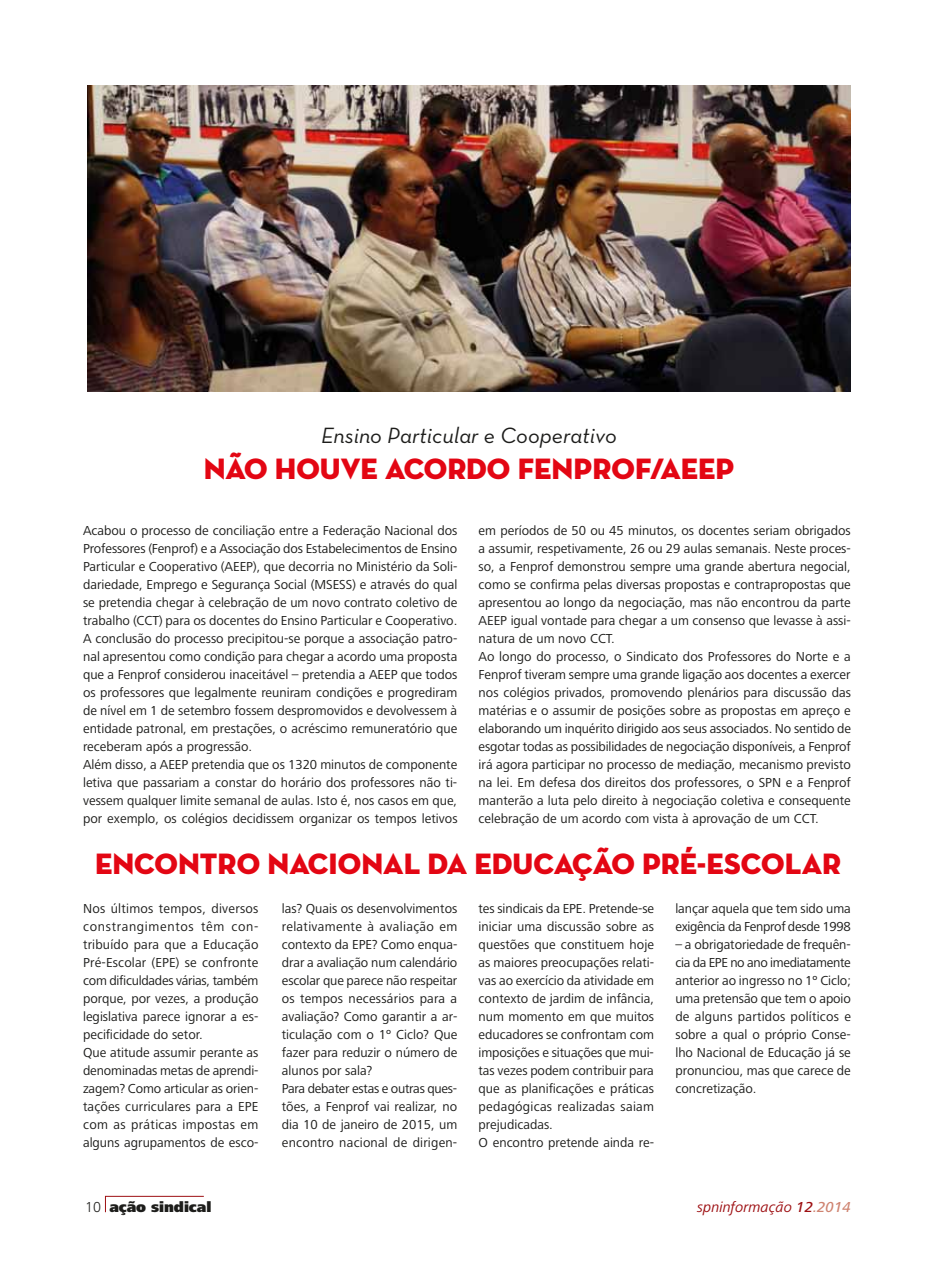
<style>
.page{position:relative;width:936px;height:1276px;background:#fff}
.page>*{position:absolute;margin:0;border:0;box-sizing:border-box;transform-origin:0 0}
.t1{font:30px "Neutra Disp Titling";color:#e30613}
.t2{font:italic 22.5px "Neutra Text";color:#1d1d1b}
.t3{font:italic 15px "Frutiger Next LT";color:#9d0f12}
.t4{font:900 15px "Frutiger Next LT";color:#1d1d1b}
.t5{font:13.5px/18px "Frutiger Next LT";color:#1d1d1b}
.t6{font:13.5px/18px "Frutiger Next LT";letter-spacing:-.02em;color:#1d1d1b}
.s1{font-weight:300}
.s2{font-weight:500}
.s3{font-weight:500;color:#cf8471}
</style>
<div class="page">
<svg style="left:105px;top:1195px;width:99px;height:18px"></svg>
<img style="left:87px;top:85px;width:763px;height:306px">
<h2 class="t2" style="left:321px;top:422px;width:297px">Ensino Particular e Cooperativo</h2>
<h1 class="t1" style="left:204px;top:450px;width:532px">NÃO HOUVE ACORDO FENPROF/AEEP</h1>
<p class="t5" style="left:478px;top:521px;width:374px">em períodos de 50 ou 45 minutos, os docentes seriam obrigados a assumir, respetivamente, 26 ou 29 aulas semanais. Neste proces&shy;so, a Fenprof demonstrou sempre uma grande abertura negocial, como se confirma pelas diversas propostas e contrapropostas que apresentou ao longo da negociação, mas não encontrou da parte AEEP igual vontade para chegar a um consenso que levasse à assi&shy;natura de um novo CCT.<br>Ao longo do processo, o Sindicato dos Professores do Norte e a Fenprof tiveram sempre uma grande ligação aos docentes a exercer nos colégios privados, promovendo plenários para discussão das matérias e o assumir de posições sobre as propostas em apreço e elaborando um inquérito dirigido aos seus associados. No sentido de esgotar todas as possibilidades de negociação disponíveis, a Fenprof irá agora participar no processo de mediação, mecanismo previsto na lei. Em defesa dos direitos dos professores, o SPN e a Fenprof manterão a luta pelo direito à negociação coletiva e consequente celebração de um acordo com vista à aprovação de um CCT.</p>
<p class="t5" style="left:83px;top:522px;width:376px">Acabou o processo de conciliação entre a Federação Nacional dos Professores (Fenprof) e a Associação dos Estabelecimentos de Ensino Particular e Cooperativo (AEEP), que decorria no Ministério da Soli&shy;dariedade, Emprego e Segurança Social (MSESS) e através do qual se pretendia chegar à celebração de um novo contrato coletivo de trabalho (CCT) para os docentes do Ensino Particular e Cooperativo.<br>A conclusão do processo precipitou-se porque a associação patro&shy;nal apresentou como condição para chegar a acordo uma proposta que a Fenprof considerou inaceitável – pretendia a AEEP que todos os professores que legalmente reuniram condições e progrediram de nível em 1 de setembro fossem despromovidos e devolvessem à entidade patronal, em prestações, o acréscimo remuneratório que receberam após a progressão.<br>Além disso, a AEEP pretendia que os 1320 minutos de componente letiva que passariam a constar do horário dos professores não ti&shy;vessem qualquer limite semanal de aulas. Isto é, nos casos em que, por exemplo, os colégios decidissem organizar os tempos letivos</p>
<h1 class="t1" style="left:95px;top:845px;width:747px">ENCONTRO NACIONAL DA EDUCAÇÃO PRÉ-ESCOLAR</h1>
<p class="t5" style="left:83px;top:900px;width:177px">Nos últimos tempos, diversos constrangimentos têm con&shy;tribuído para que a Educação<br>Pré-Escolar (EPE) se confronte com dificuldades várias, também porque, por vezes, a produção legislativa parece ignorar a es&shy;pecificidade do setor.<br>Que atitude assumir perante as denominadas metas de aprendi&shy;zagem? Como articular as orien&shy;tações curriculares para a EPE com as práticas impostas em alguns agrupamentos de esco-</p>
<p class="t5" style="left:282px;top:900px;width:177px">las? Quais os desenvolvimentos relativamente à avaliação em contexto da EPE? Como enqua&shy;drar a avaliação num calendário escolar que parece não respeitar os tempos necessários para a avaliação? Como garantir a ar&shy;ticulação com o 1º Ciclo? Que fazer para reduzir o número de alunos por sala?<br>Para debater estas e outras ques&shy;tões, a Fenprof vai realizar, no dia 10 de janeiro de 2015, um encontro nacional de dirigen-</p>
<p class="t5" style="left:478px;top:899px;width:177px">tes sindicais da EPE. Pretende-se iniciar uma discussão sobre as questões que constituem hoje as maiores preocupações relati&shy;vas ao exercício da atividade em contexto de jardim de infância, num momento em que muitos educadores se confrontam com imposições e situações que mui&shy;tas vezes podem contribuir para que as planificações e práticas pedagógicas realizadas saiam prejudicadas.<br>O encontro pretende ainda re-</p>
<p class="t6" style="left:675px;top:899px;width:177px">lançar aquela que tem sido uma exigência da Fenprof desde 1998</p>
<p class="t5" style="left:675px;top:935px;width:177px;text-align:justify">– a obrigatoriedade de frequên&shy;cia da EPE no ano imediatamente anterior ao ingresso no 1º Ciclo; uma pretensão que tem o apoio de alguns partidos políticos e sobre a qual o próprio Conse&shy;lho Nacional de Educação já se pronunciou, mas que carece de concretização.</p>
<p class="t4" style="left:85px;top:1198px;width:128px"><span class="s1">10</span> ação sindical</p>
<p class="t3" style="left:697px;top:1199px;width:155px">spninformação <span class="s2">12</span><span class="s3">.2014</span></p>
</div>
